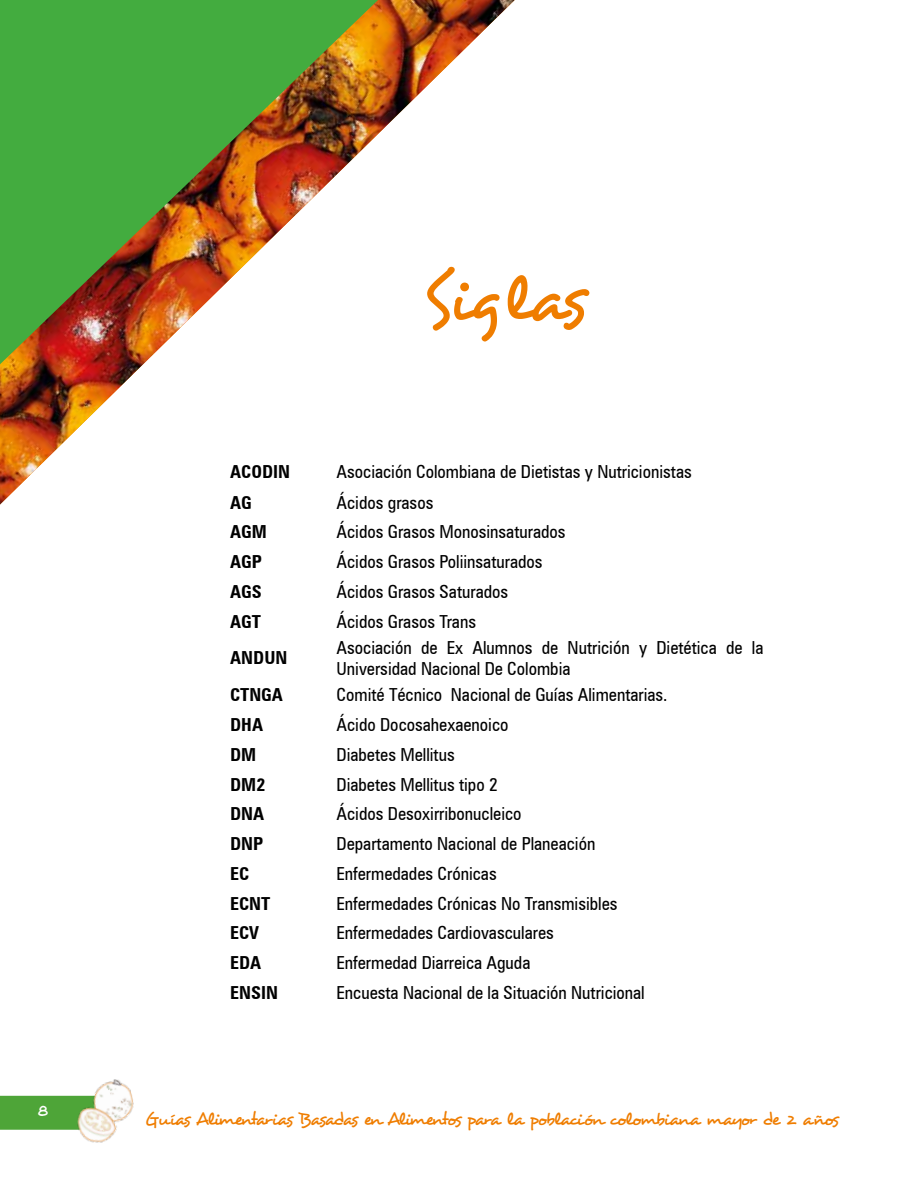
<style>
.page{position:relative;width:918px;height:1188px;background:#fff}
.page>*{position:absolute;margin:0;border:0;box-sizing:border-box;transform-origin:0 0}
.t1{font:66px "Desyrel";letter-spacing:-.045em;color:#ef7d00}
.t2{font:condensed 18px/21.6px "Zurich BT";color:#000}
.t3{font:18px "Desyrel";letter-spacing:-.095em;color:#ef7d00}
.t4{font:700 condensed 18px "Zurich BT";color:#000}
.t5{font:16.5px "Desyrel";color:#fff}
</style>
<div class="page">
<img style="left:0;top:0;width:515px;height:505px">
<img style="left:0;top:0;width:378px;height:364px">
<div style="left:0;top:1096px;width:98px;height:34px;background:#4ea538"></div>
<img style="left:66px;top:1079px;width:68px;height:64px">
<h1 class="t1" style="left:422px;top:258px;width:165px">Siglas</h1>
<p class="t4" style="left:230px;top:461px;width:61px">ACODIN</p>
<p class="t2" style="left:337px;top:461px;width:357px">Asociación Colombiana de Dietistas y Nutricionistas</p>
<p class="t4" style="left:230px;top:491px;width:23px">AG</p>
<p class="t2" style="left:337px;top:491px;width:98px">Ácidos grasos</p>
<p class="t4" style="left:230px;top:521px;width:38px">AGM</p>
<p class="t2" style="left:337px;top:521px;width:231px">Ácidos Grasos Monosinsaturados</p>
<p class="t4" style="left:230px;top:551px;width:33px">AGP</p>
<p class="t2" style="left:337px;top:551px;width:208px">Ácidos Grasos Poliinsaturados</p>
<p class="t4" style="left:230px;top:581px;width:33px">AGS</p>
<p class="t2" style="left:337px;top:581px;width:173px">Ácidos Grasos Saturados</p>
<p class="t4" style="left:230px;top:610px;width:32px">AGT</p>
<p class="t2" style="left:337px;top:610px;width:141px">Ácidos Grasos Trans</p>
<p class="t4" style="left:230px;top:647px;width:59px">ANDUN</p>
<p class="t2" style="left:337px;top:636px;width:428px">Asociación de Ex Alumnos de Nutrición y Dietética de la<br>Universidad Nacional De Colombia</p>
<p class="t4" style="left:230px;top:684px;width:54px">CTNGA</p>
<p class="t2" style="left:337px;top:684px;width:333px">Comité Técnico Nacional de Guías Alimentarias.</p>
<p class="t4" style="left:230px;top:714px;width:34px">DHA</p>
<p class="t2" style="left:337px;top:714px;width:173px">Ácido Docosahexaenoico</p>
<p class="t4" style="left:230px;top:743px;width:28px">DM</p>
<p class="t2" style="left:337px;top:743px;width:120px">Diabetes Mellitus</p>
<p class="t4" style="left:230px;top:773px;width:36px">DM2</p>
<p class="t2" style="left:337px;top:773px;width:163px">Diabetes Mellitus tipo 2</p>
<p class="t4" style="left:230px;top:803px;width:36px">DNA</p>
<p class="t2" style="left:337px;top:803px;width:187px">Ácidos Desoxirribonucleico</p>
<p class="t4" style="left:230px;top:833px;width:35px">DNP</p>
<p class="t2" style="left:337px;top:833px;width:260px">Departamento Nacional de Planeación</p>
<p class="t4" style="left:230px;top:863px;width:21px">EC</p>
<p class="t2" style="left:337px;top:862px;width:162px">Enfermedades Crónicas</p>
<p class="t4" style="left:230px;top:892px;width:42px">ECNT</p>
<p class="t2" style="left:337px;top:892px;width:283px">Enfermedades Crónicas No Transmisibles</p>
<p class="t4" style="left:230px;top:922px;width:30px">ECV</p>
<p class="t2" style="left:337px;top:922px;width:219px">Enfermedades Cardiovasculares</p>
<p class="t4" style="left:230px;top:952px;width:33px">EDA</p>
<p class="t2" style="left:337px;top:952px;width:195px">Enfermedad Diarreica Aguda</p>
<p class="t4" style="left:230px;top:982px;width:49px">ENSIN</p>
<p class="t2" style="left:337px;top:982px;width:310px">Encuesta Nacional de la Situación Nutricional</p>
<p class="t5" style="left:37px;top:1099px;width:13px">8</p>
<p class="t3" style="left:145px;top:1108px;width:695px">Guías Alimentarias Basadas en Alimentos para la población colombiana mayor de 2 años</p>
</div>
